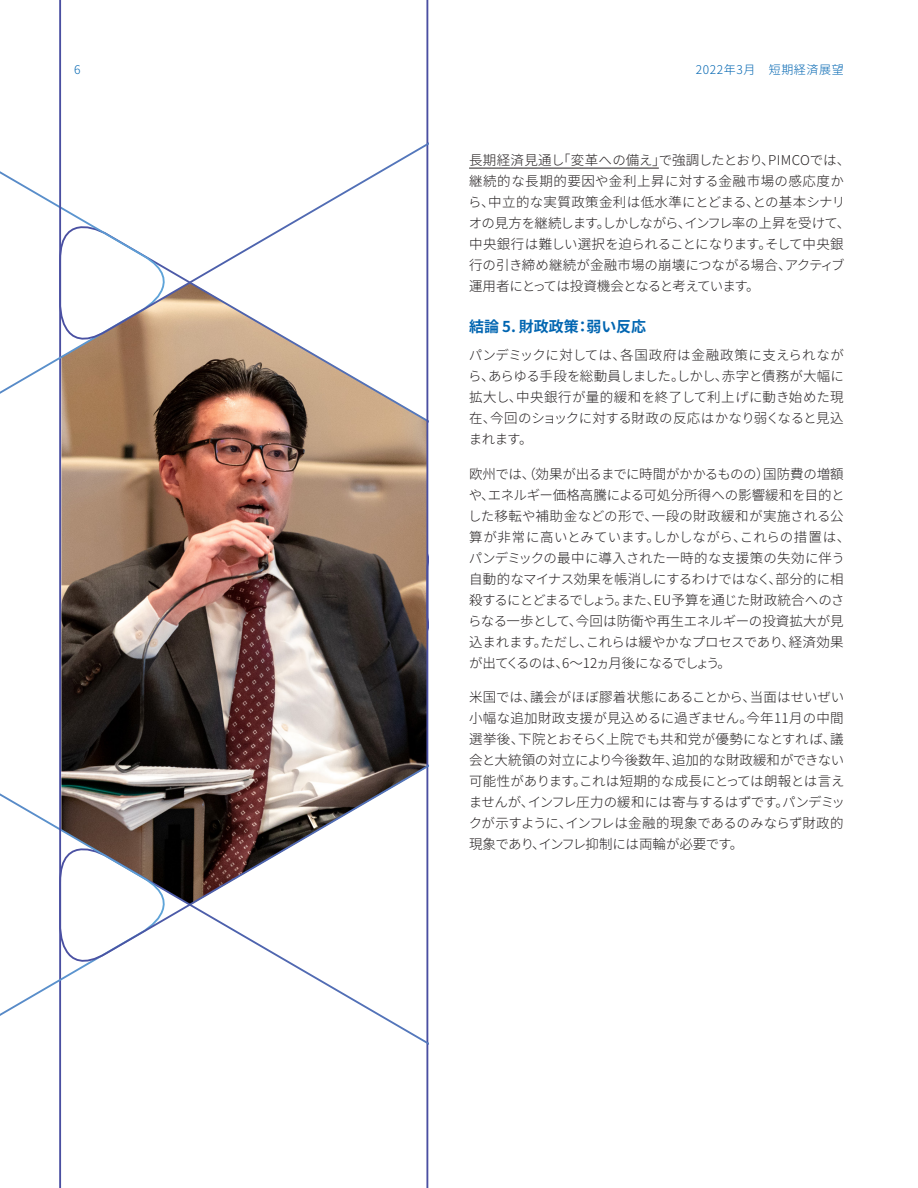
<style>
.page{position:relative;width:918px;height:1188px;background:#fff}
.page>*{position:absolute;margin:0;border:0;box-sizing:border-box;transform-origin:0 0}
.Subhead_JPN_B_10_14{font:700 15px "Noto Sans CJ Kjp";color:#0165b1}
.Body_Copy_JPN_L_9_14{font:300 13.5px/21px "Noto Sans CJ Kjp";letter-spacing:-.005em;color:#231f20}
.t1{font:300 12px "Noto Sans CJ Kjp";letter-spacing:.05em;color:#0165b1}
</style>
<div class="page">
<svg style="left:0;top:793px;width:62px;height:395px"></svg>
<img style="left:58px;top:358px;width:368px;height:622px">
<svg style="left:426px;top:358px;width:2px;height:830px;background:#6567a6"></svg>
<svg style="left:0;top:171px;width:189px;height:498px"></svg>
<svg style="left:58px;top:0;width:370px;height:358px"></svg>
<hr style="left:469px;top:168px;width:190px;height:1px;background:#231f20">
<p class="t1" style="left:74px;top:63px;width:8px">6</p>
<p class="t1" style="left:696px;top:63px;width:149px">2022年3月　短期経済展望</p>
<p class="Body_Copy_JPN_L_9_14" style="left:468px;top:150px;width:384px">長期経済見通し｢変革への備え｣で強調したとおり、PIMCOでは、継続的な長期的要因や金利上昇に対する金融市場の感応度から、中立的な実質政策金利は低水準にとどまる、との基本シナリオの見方を継続します。しかしながら、インフレ率の上昇を受けて、中央銀行は難しい選択を迫られることになります。そして中央銀行の引き締め継続が金融市場の崩壊につながる場合、アクティブ運用者にとっては投資機会となると考えています。</p>
<p class="Subhead_JPN_B_10_14" style="left:469px;top:318px;width:179px">結論 5. 財政政策：弱い反応</p>
<p class="Body_Copy_JPN_L_9_14" style="left:468px;top:345px;width:378px;text-align:justify">パンデミックに対しては、各国政府は金融政策に支えられながら、あらゆる手段を総動員しました。しかし、赤字と債務が大幅に拡大し、中央銀行が量的緩和を終了して利上げに動き始めた現在、今回のショックに対する財政の反応はかなり弱くなると見込まれます。</p>
<p class="Body_Copy_JPN_L_9_14" style="left:468px;top:463px;width:384px">欧州では、（効果が出るまでに時間がかかるものの）国防費の増額や、エネルギー価格高騰による可処分所得への影響緩和を目的とした移転や補助金などの形で、一段の財政緩和が実施される公算が非常に高いとみています。しかしながら、これらの措置は、パンデミックの最中に導入された一時的な支援策の失効に伴う自動的なマイナス効果を帳消しにするわけではなく、部分的に相殺するにとどまるでしょう。また、EU予算を通じた財政統合へのさらなる一歩として、今回は防衛や再生エネルギーの投資拡大が見込まれます。ただし、これらは緩やかなプロセスであり、経済効果が出てくるのは、6～12ヵ月後になるでしょう。</p>
<p class="Body_Copy_JPN_L_9_14" style="left:469px;top:687px;width:378px;text-align:justify">米国では、議会がほぼ膠着状態にあることから、当面はせいぜい小幅な追加財政支援が見込めるに過ぎません。今年11月の中間選挙後、下院とおそらく上院でも共和党が優勢になとすれば、議会と大統領の対立により今後数年、追加的な財政緩和ができない可能性があります。これは短期的な成長にとっては朗報とは言えませんが、インフレ圧力の緩和には寄与するはずです。パンデミックが示すように、インフレは金融的現象であるのみならず財政的現象であり、インフレ抑制には両輪が必要です。</p>
</div>
